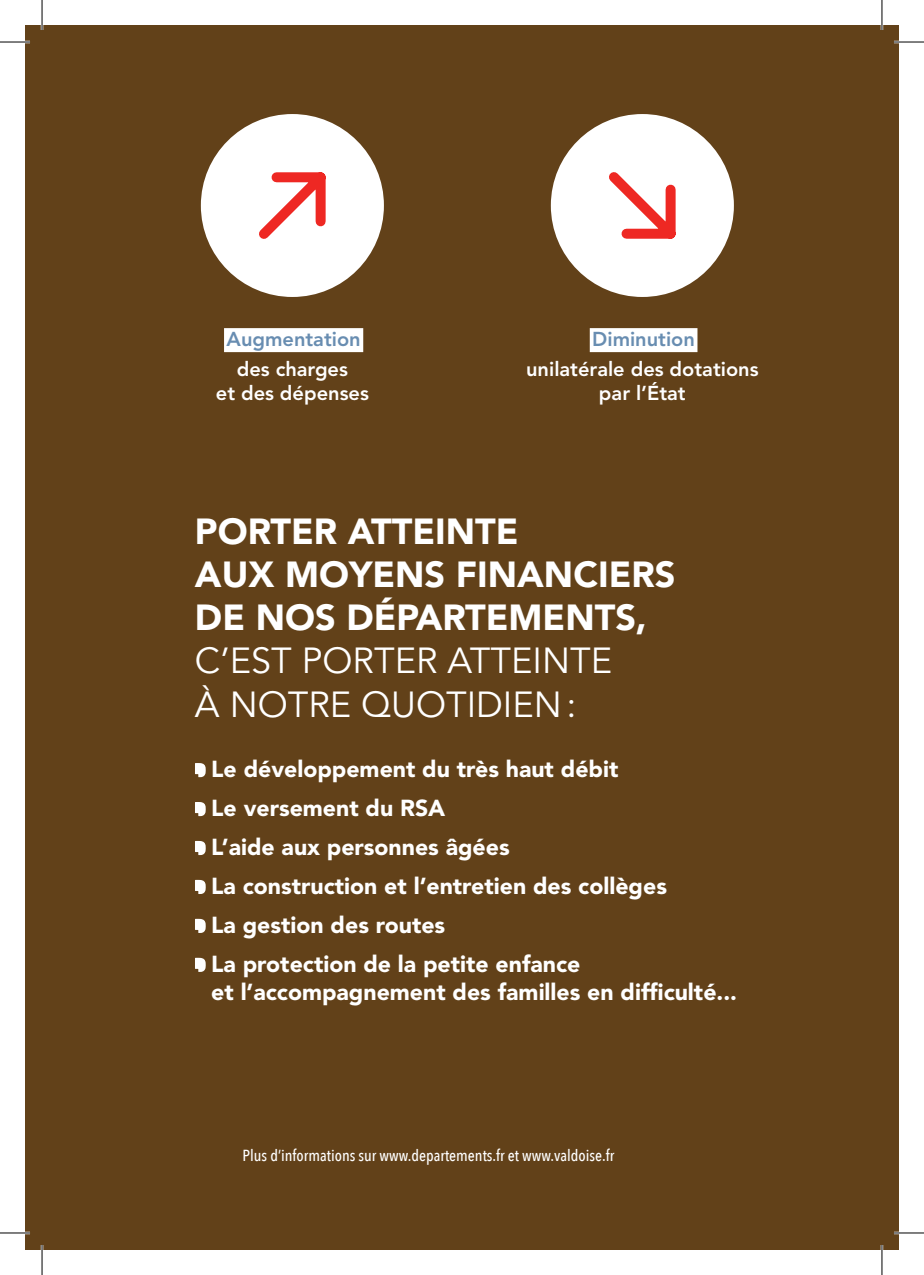
<style>
.page{position:relative;width:924px;height:1275px;background:#fff}
.page>*{position:absolute;margin:0;border:0;box-sizing:border-box;transform-origin:0 0}
.t1{font:900 36px/43.2px "Avenir LT Std";color:#fff}
.t2{font:36px/43.2px "Avenir LT Std";color:#fff}
.t3{font:900 23px/39px "Avenir LT Std";color:#fff}
.t4{font:800 20px/24px "Avenir LT Std";color:#fff;text-align:center}
.t5{font:800 20px "Avenir LT Std";color:#688db1}
.t6{font:500 16px "Avenir Next Condensed";color:#fff}
</style>
<div class="page">
<div style="left:25px;top:25px;width:873px;height:1225px;background:#624119"></div>
<svg style="left:195px;top:763px;width:11px;height:14px"></svg>
<svg style="left:195px;top:802px;width:11px;height:14px"></svg>
<svg style="left:195px;top:841px;width:11px;height:14px"></svg>
<svg style="left:195px;top:880px;width:11px;height:14px"></svg>
<svg style="left:195px;top:918px;width:11px;height:15px"></svg>
<svg style="left:195px;top:957px;width:11px;height:15px"></svg>
<div style="left:589px;top:328px;width:108px;height:24px;background:#fff"></div>
<div style="left:550px;top:114px;width:183px;height:183px;background:#fff;border-radius:50%"></div>
<svg style="left:609px;top:172px;width:67px;height:67px"></svg>
<div style="left:224px;top:328px;width:139px;height:24px;background:#fff"></div>
<div style="left:201px;top:114px;width:183px;height:183px;background:#fff;border-radius:50%"></div>
<svg style="left:259px;top:172px;width:67px;height:67px"></svg>
<hr style="left:0;top:41px;width:30px;height:2px;background:#fff">
<hr style="left:893px;top:41px;width:30px;height:2px;background:#fff">
<hr style="left:0;top:1231px;width:30px;height:3px;background:#fff">
<hr style="left:893px;top:1231px;width:30px;height:3px;background:#fff">
<hr style="left:41px;top:0;width:2px;height:30px;background:#fff">
<hr style="left:41px;top:1245px;width:2px;height:30px;background:#fff">
<hr style="left:880px;top:0;width:2px;height:30px;background:#fff">
<hr style="left:880px;top:1245px;width:2px;height:30px;background:#fff">
<hr style="left:0;top:42px;width:30px;height:1px;background:#000">
<hr style="left:893px;top:42px;width:30px;height:1px;background:#000">
<hr style="left:0;top:1232px;width:30px;height:1px;background:#000">
<hr style="left:893px;top:1232px;width:30px;height:1px;background:#000">
<hr style="left:42px;top:0;width:1px;height:30px;background:#000">
<hr style="left:42px;top:1245px;width:1px;height:30px;background:#000">
<hr style="left:881px;top:0;width:1px;height:30px;background:#000">
<hr style="left:881px;top:1245px;width:1px;height:30px;background:#000">
<p class="t5" style="left:226px;top:327px;width:136px">Augmentation</p>
<p class="t4" style="left:216px;top:357px;width:154px">des charges<br>et des dépenses</p>
<p class="t5" style="left:592px;top:327px;width:104px">Diminution</p>
<p class="t4" style="left:526px;top:357px;width:234px">unilatérale des dotations par l’État</p>
<h1 class="t1" style="left:195px;top:509px;width:481px">PORTER ATTEINTE<br>AUX MOYENS FINANCIERS<br>DE NOS DÉPARTEMENTS,</h1>
<h1 class="t2" style="left:195px;top:640px;width:418px">C’EST PORTER ATTEINTE<br>À NOTRE QUOTIDIEN:</h1>
<p class="t3" style="left:211px;top:749px;width:457px">Le développement du très haut débit<br>Le versement du RSA<br>L’aide aux personnes âgées<br>La construction et l’entretien des collèges<br>La gestion des routes<br>La protection de la petite enfance</p>
<p class="t3" style="left:211px;top:972px;width:527px">et l’accompagnement des familles en difficulté...</p>
<p class="t6" style="left:242px;top:1145px;width:373px">Plus d’informations sur www.departements.fr et www.valdoise.fr</p>
</div>
